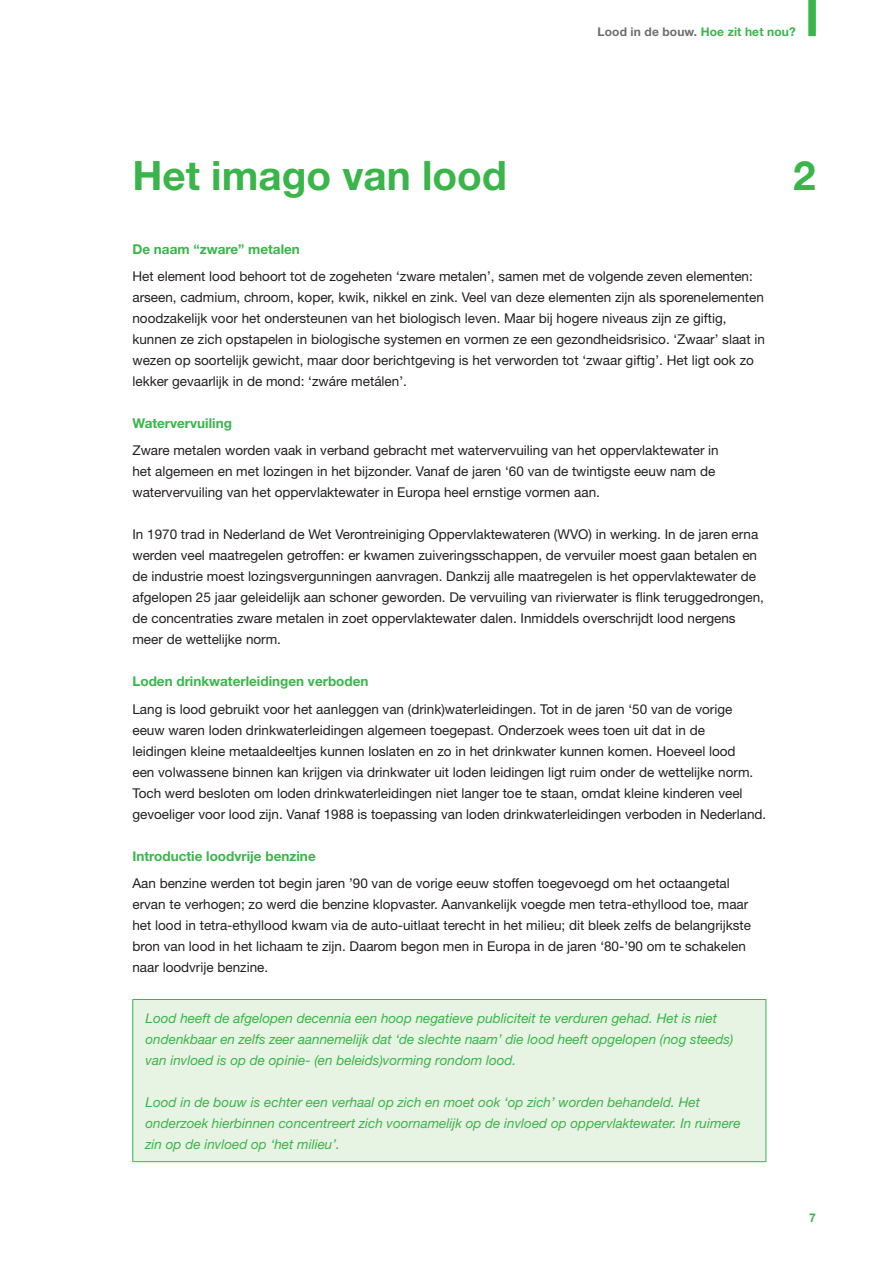
<style>
.page{position:relative;width:895px;height:1265px;background:#fff}
.page>*{position:absolute;margin:0;border:0;box-sizing:border-box;transform-origin:0 0}
.t1{font:700 40.5px "Helvetica Neue";color:#3ab54a}
.t2{font:13.5px/21px "Helvetica Neue";color:#231f20}
.t3{font:italic 13.5px/21px "Helvetica Neue";color:#3ab54a}
.t4{font:700 13.5px "Helvetica Neue";color:#3ab54a}
.t5{font:700 12px "Helvetica Neue";letter-spacing:.01em;color:#6c6d70}
.t6{font:700 12px "Helvetica Neue";color:#3ab54a}
.s1{color:#3ab54a}
</style>
<div class="page">
<div style="left:808px;top:0;width:7px;height:36px;background:#3ab54a"></div>
<div style="left:133px;top:999px;width:633px;height:163px;background:#e7f3e3"></div>
<hr style="left:132px;top:999px;width:634px;height:1px;background:#3ab54a">
<hr style="left:132px;top:1000px;width:1px;height:161px;background:#3ab54a">
<hr style="left:765px;top:1000px;width:1px;height:161px;background:#3ab54a">
<hr style="left:132px;top:1161px;width:634px;height:1px;background:#3ab54a">
<h1 class="t1" style="left:132px;top:151px;width:376px">Het imago van lood</h1>
<p class="t5" style="left:597px;top:24px;width:200px">Lood in de bouw. <span class="s1">Hoe zit het nou?</span></p>
<h1 class="t1" style="left:793px;top:151px;width:24px">2</h1>
<p class="t4" style="left:132px;top:240px;width:169px">De naam “zware” metalen</p>
<p class="t2" style="left:132px;top:265px;width:634px">Het element lood behoort tot de zogeheten ‘zware metalen’, samen met de volgende zeven elementen: arseen, cadmium, chroom, koper, kwik, nikkel en zink. Veel van deze elementen zijn als sporenelementen noodzakelijk voor het ondersteunen van het biologisch leven. Maar bij hogere niveaus zijn ze giftig, kunnen ze zich opstapelen in biologische systemen en vormen ze een gezondheidsrisico. ‘Zwaar’ slaat in wezen op soortelijk gewicht, maar door berichtgeving is het verworden tot ‘zwaar giftig’. Het ligt ook zo lekker gevaarlijk in de mond: ‘zwáre metálen’.</p>
<p class="t4" style="left:132px;top:415px;width:101px">Watervervuiling</p>
<p class="t2" style="left:132px;top:440px;width:588px">Zware metalen worden vaak in verband gebracht met watervervuiling van het oppervlaktewater in het algemeen en met lozingen in het bijzonder. Vanaf de jaren ‘60 van de twintigste eeuw nam de watervervuiling van het oppervlaktewater in Europa heel ernstige vormen aan.</p>
<p class="t2" style="left:132px;top:524px;width:633px">In 1970 trad in Nederland de Wet Verontreiniging Oppervlaktewateren (WVO) in werking. In de jaren erna werden veel maatregelen getroffen: er kwamen zuiveringsschappen, de vervuiler moest gaan betalen en de industrie moest lozingsvergunningen aanvragen. Dankzij alle maatregelen is het oppervlaktewater de afgelopen 25 jaar geleidelijk aan schoner geworden. De vervuiling van rivierwater is flink teruggedrongen, de concentraties zware metalen in zoet oppervlaktewater dalen. Inmiddels overschrijdt lood nergens meer de wettelijke norm.</p>
<p class="t4" style="left:132px;top:673px;width:237px">Loden drinkwaterleidingen verboden</p>
<p class="t2" style="left:132px;top:698px;width:635px">Lang is lood gebruikt voor het aanleggen van (drink)waterleidingen. Tot in de jaren ‘50 van de vorige eeuw waren loden drinkwaterleidingen algemeen toegepast. Onderzoek wees toen uit dat in de<br>leidingen kleine metaaldeeltjes kunnen loslaten en zo in het drinkwater kunnen komen. Hoeveel lood<br>een volwassene binnen kan krijgen via drinkwater uit loden leidingen ligt ruim onder de wettelijke norm.<br>Toch werd besloten om loden drinkwaterleidingen niet langer toe te staan, omdat kleine kinderen veel gevoeliger voor lood zijn. Vanaf 1988 is toepassing van loden drinkwaterleidingen verboden in Nederland.</p>
<p class="t4" style="left:132px;top:848px;width:185px">Introductie loodvrije benzine</p>
<p class="t2" style="left:132px;top:873px;width:620px">Aan benzine werden tot begin jaren ’90 van de vorige eeuw stoffen toegevoegd om het octaangetal ervan te verhogen; zo werd die benzine klopvaster. Aanvankelijk voegde men tetra-ethyllood toe, maar het lood in tetra-ethyllood kwam via de auto-uitlaat terecht in het milieu; dit bleek zelfs de belangrijkste bron van lood in het lichaam te zijn. Daarom begon men in Europa in de jaren ‘80-’90 om te schakelen naar loodvrije benzine.</p>
<p class="t3" style="left:146px;top:1007px;width:589px">Lood heeft de afgelopen decennia een hoop negatieve publiciteit te verduren gehad. Het is niet ondenkbaar en zelfs zeer aannemelijk dat ‘de slechte naam’ die lood heeft opgelopen (nog steeds) van invloed is op de opinie- (en beleids)vorming rondom lood.</p>
<p class="t3" style="left:146px;top:1091px;width:596px">Lood in de bouw is echter een verhaal op zich en moet ook ‘op zich’ worden behandeld. Het onderzoek hierbinnen concentreert zich voornamelijk op de invloed op oppervlaktewater. In ruimere zin op de invloed op ‘het milieu’.</p>
<p class="t6" style="left:809px;top:1211px;width:8px">7</p>
</div>
